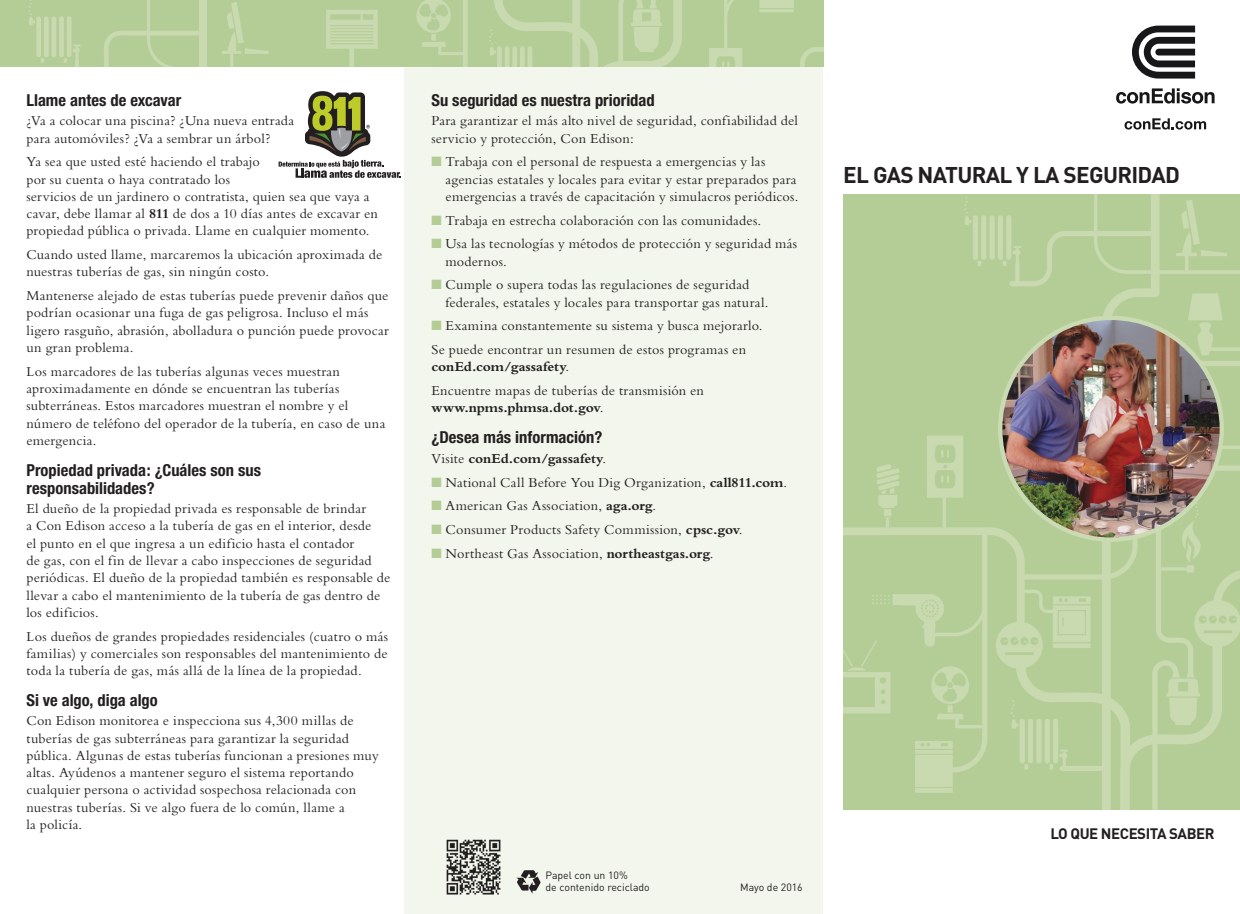
<style>
.page{position:relative;width:1240px;height:914px;background:#fff}
.page>*{position:absolute;margin:0;border:0;box-sizing:border-box;transform-origin:0 0}
.t1{font:700 22.5px "DIN";letter-spacing:-.03em;color:#231f20}
.t2{font:700 condensed 16.5px/18px "Helvetica Neue";color:#231f20}
.t3{font:700 15px "DIN";letter-spacing:-.03em;color:#231f20}
.t4{font:14.25px/17.2px "Bembo";letter-spacing:.015em;color:#231f20}
.t5{font:700 14.25px "Bembo";color:#231f20}
.t6{font:10.5px/12px "DIN";color:#231f20}
.s1{font-weight:700}
.s2{color:#b4cc95}
.s3{font-weight:400}
</style>
<div class="page">
<div style="left:404px;top:0;width:419px;height:913px;background:#f2f6ec"></div>
<img style="left:843px;top:194px;width:397px;height:615px">
<img style="left:1000px;top:318px;width:222px;height:221px;border-radius:111px">
<svg style="left:516px;top:870px;width:24px;height:23px"></svg>
<img style="left:0;top:0;width:404px;height:66px">
<svg style="left:404px;top:0;width:419px;height:66px;background:#b8cf9b"></svg>
<svg style="left:1124px;top:118px;width:82px;height:11px"></svg>
<svg style="left:1116px;top:88px;width:98px;height:16px"></svg>
<svg style="left:1132px;top:26px;width:63px;height:53px"></svg>
<img style="left:446px;top:839px;width:55px;height:56px">
<svg style="left:279px;top:91px;width:122px;height:87px"></svg>
<p class="t2" style="left:26px;top:91px;width:156px">Llame antes de excavar</p>
<p class="t4" style="left:26px;top:112px;width:269px">¿Va a colocar una piscina? ¿Una nueva entrada para automóviles? ¿Va a sembrar un árbol?</p>
<p class="t4" style="left:26px;top:153px;width:353px">Ya sea que usted esté haciendo el trabajo<br>por su cuenta o haya contratado los<br>servicios de un jardinero o contratista, quien sea que vaya a cavar, debe llamar al <span class="s1">811</span> de dos a 10 días antes de excavar en propiedad pública o privada. Llame en cualquier momento.</p>
<p class="t4" style="left:26px;top:246px;width:357px">Cuando usted llame, marcaremos la ubicación aproximada de nuestras tuberías de gas, sin ningún costo.</p>
<p class="t4" style="left:26px;top:287px;width:364px">Mantenerse alejado de estas tuberías puede prevenir daños que podrían ocasionar una fuga de gas peligrosa. Incluso el más ligero rasguño, abrasión, abolladura o punción puede provocar un gran problema.</p>
<p class="t4" style="left:26px;top:362px;width:360px">Los marcadores de las tuberías algunas veces muestran aproximadamente en dónde se encuentran las tuberías subterráneas. Estos marcadores muestran el nombre y el número de teléfono del operador de la tubería, en caso de una emergencia.</p>
<p class="t2" style="left:26px;top:460px;width:236px">Propiedad privada: ¿Cuáles son sus responsabilidades?</p>
<p class="t4" style="left:26px;top:499px;width:365px">El dueño de la propiedad privada es responsable de brindar<br>a Con Edison acceso a la tubería de gas en el interior, desde<br>el punto en el que ingresa a un edificio hasta el contador<br>de gas, con el fin de llevar a cabo inspecciones de seguridad periódicas. El dueño de la propiedad también es responsable de llevar a cabo el mantenimiento de la tubería de gas dentro de los edificios.</p>
<p class="t4" style="left:26px;top:627px;width:363px;text-align:justify">Los dueños de grandes propiedades residenciales (cuatro o más familias) y comerciales son responsables del mantenimiento de toda la tubería de gas, más allá de la línea de la propiedad.</p>
<p class="t2" style="left:26px;top:690px;width:133px">Si ve algo, diga algo</p>
<p class="t4" style="left:26px;top:712px;width:354px">Con Edison monitorea e inspecciona sus 4,300 millas de tuberías de gas subterráneas para garantizar la seguridad pública. Algunas de estas tuberías funcionan a presiones muy altas. Ayúdenos a mantener seguro el sistema reportando cualquier persona o actividad sospechosa relacionada con nuestras tuberías. Si ve algo fuera de lo común, llame a<br>la policía.</p>
<p class="t2" style="left:431px;top:91px;width:225px">Su seguridad es nuestra prioridad</p>
<p class="t4" style="left:431px;top:112px;width:368px">Para garantizar el más alto nivel de seguridad, confiabilidad del servicio y protección, Con Edison:</p>
<p class="t4" style="left:446px;top:153px;width:354px;text-indent:-14px"><span class="s2">■</span> Trabaja con el personal de respuesta a emergencias y las agencias estatales y locales para evitar y estar preparados para emergencias a través de capacitación y simulacros periódicos.</p>
<p class="t4" style="left:431px;top:211px;width:331px"><span class="s2">■</span> Trabaja en estrecha colaboración con las comunidades.</p>
<p class="t4" style="left:446px;top:235px;width:353px;text-indent:-14px"><span class="s2">■</span> Usa las tecnologías y métodos de protección y seguridad más modernos.</p>
<p class="t4" style="left:446px;top:276px;width:324px;text-indent:-14px"><span class="s2">■</span> Cumple o supera todas las regulaciones de seguridad federales, estatales y locales para transportar gas natural.</p>
<p class="t4" style="left:431px;top:314px;width:333px;line-height:23.7px"><span class="s2">■</span> Examina constantemente su sistema y busca mejorarlo.<br>Se puede encontrar un resumen de estos programas en</p>
<p class="t4" style="left:431px;top:355px;width:274px;line-height:23.7px"><span class="s1">conEd.com/gassafety</span>.<br>Encuentre mapas de tuberías de transmisión en</p>
<p class="t5" style="left:431px;top:400px;width:173px">www.npms.phmsa.dot.gov<span class="s3">.</span></p>
<p class="t2" style="left:431px;top:428px;width:172px">¿Desea más información?</p>
<p class="t5" style="left:431px;top:450px;width:176px"><span class="s3">Visite</span> conEd.com/gassafety<span class="s3">.</span></p>
<p class="t4" style="left:431px;top:473px;width:357px"><span class="s2">■</span> National Call Before You Dig Organization, <span class="s1">call811.com</span>.</p>
<p class="t4" style="left:431px;top:497px;width:226px"><span class="s2">■</span> American Gas Association, <span class="s1">aga.org</span>.</p>
<p class="t4" style="left:431px;top:520px;width:313px"><span class="s2">■</span> Consumer Products Safety Commission, <span class="s1">cpsc.gov</span>.</p>
<p class="t4" style="left:431px;top:544px;width:284px"><span class="s2">■</span> Northeast Gas Association, <span class="s1">northeastgas.org</span>.</p>
<p class="t6" style="left:545px;top:868px;width:106px">Papel con un 10%<br>de contenido reciclado</p>
<p class="t6" style="left:740px;top:880px;width:64px">Mayo de 2016</p>
<h1 class="t1" style="left:843px;top:160px;width:338px">EL GAS NATURAL Y LA SEGURIDAD</h1>
<p class="t3" style="left:1050px;top:823px;width:166px">LO QUE NECESITA SABER</p>
</div>
